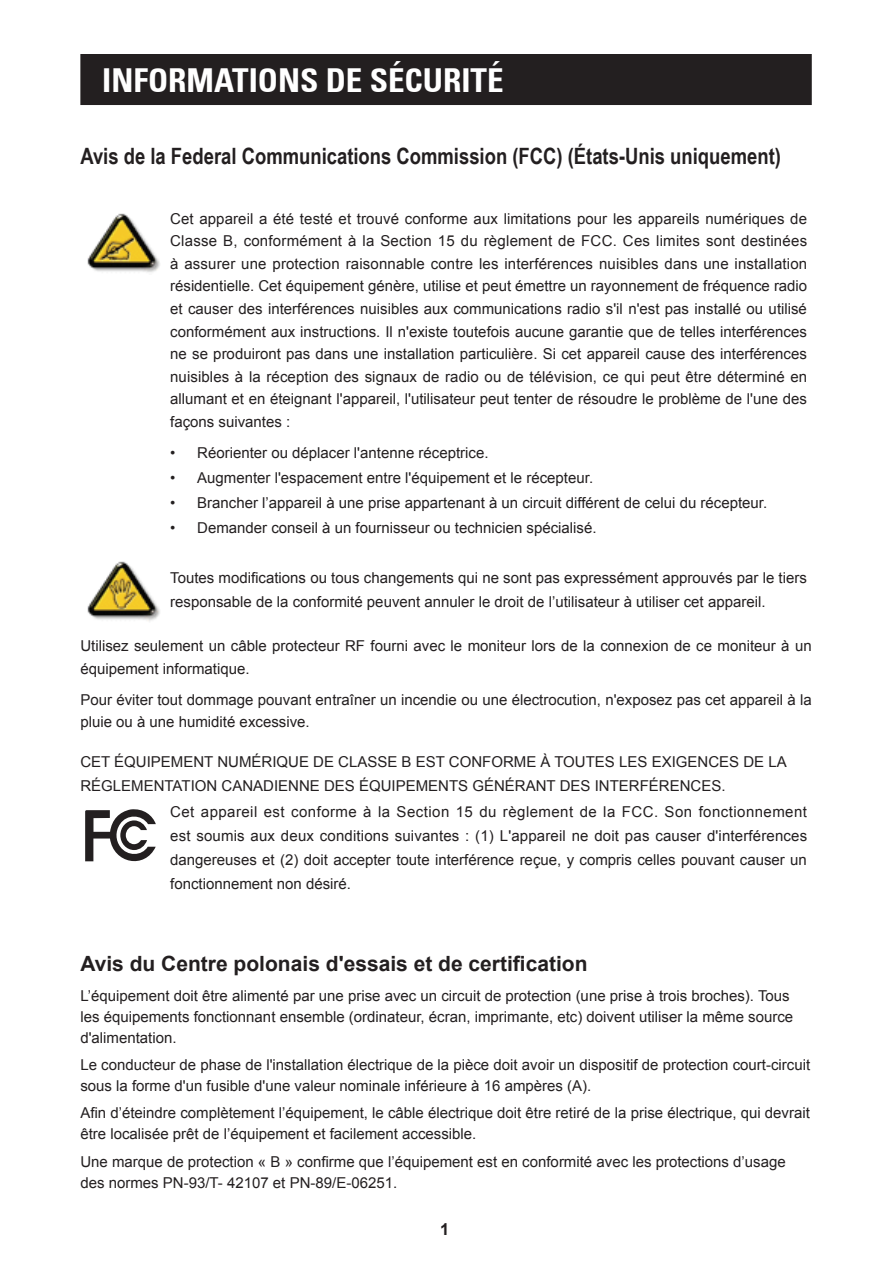
<style>
.page{position:relative;width:893px;height:1263px;background:#fff}
.page>*{position:absolute;margin:0;border:0;box-sizing:border-box;transform-origin:0 0}
.t1{font:700 condensed 33px "Univers 67";color:#fff}
.t2{font:700 22.5px "Arial Narrow";color:#231f20}
.t3{font:700 21px "Arial";color:#231f20}
.t4{font:700 16.5px "Arial";color:#231f20}
.t5{font:15px/22.5px "Arial";color:#231f20}
</style>
<div class="page">
<div style="left:81px;top:55px;width:730px;height:49px;background:#231f20"></div>
<div style="left:80px;top:54px;width:732px;height:51px;border:2px solid #231f20"></div>
<img style="left:87px;top:213px;width:73px;height:59px">
<img style="left:87px;top:561px;width:73px;height:61px">
<svg style="left:85px;top:809px;width:71px;height:53px"></svg>
<h1 class="t1" style="left:102px;top:60px;width:403px">INFORMATIONS DE SÉCURITÉ</h1>
<h2 class="t2" style="left:80px;top:139px;width:702px">Avis de la Federal Communications Commission (FCC) (États-Unis uniquement)</h2>
<p class="t5" style="left:170px;top:208px;width:639px;text-align:justify">Cet appareil a été testé et trouvé conforme aux limitations pour les appareils numériques de Classe B, conformément à la Section 15 du règlement de FCC. Ces limites sont destinées à assurer une protection raisonnable contre les interférences nuisibles dans une installation résidentielle. Cet équipement génère, utilise et peut émettre un rayonnement de fréquence radio et causer des interférences nuisibles aux communications radio s'il n'est pas installé ou utilisé conformément aux instructions. Il n'existe toutefois aucune garantie que de telles interférences ne se produiront pas dans une installation particulière. Si cet appareil cause des interférences nuisibles à la réception des signaux de radio ou de télévision, ce qui peut être déterminé en allumant et en éteignant l'appareil, l'utilisateur peut tenter de résoudre le problème de l'une des façons suivantes :</p>
<p class="t5" style="left:170px;top:441px;width:320px">• Réorienter ou déplacer l'antenne réceptrice.</p>
<p class="t5" style="left:170px;top:466px;width:424px">• Augmenter l'espacement entre l'équipement et le récepteur.</p>
<p class="t5" style="left:170px;top:492px;width:599px">• Brancher l’appareil à une prise appartenant à un circuit différent de celui du récepteur.</p>
<p class="t5" style="left:170px;top:517px;width:428px">• Demander conseil à un fournisseur ou technicien spécialisé.</p>
<p class="t5" style="left:170px;top:565px;width:638px;line-height:24px">Toutes modifications ou tous changements qui ne sont pas expressément approuvés par le tiers responsable de la conformité peuvent annuler le droit de l’utilisateur à utiliser cet appareil.</p>
<p class="t5" style="left:80px;top:635px;width:733px">Utilisez seulement un câble protecteur RF fourni avec le moniteur lors de la connexion de ce moniteur à un équipement informatique.</p>
<p class="t5" style="left:80px;top:688px;width:733px">Pour éviter tout dommage pouvant entraîner un incendie ou une électrocution, n'exposez pas cet appareil à la pluie ou à une humidité excessive.</p>
<p class="t5" style="left:80px;top:749px;width:708px;line-height:24px">CET ÉQUIPEMENT NUMÉRIQUE DE CLASSE B EST CONFORME À TOUTES LES EXIGENCES DE LA<br>RÉGLEMENTATION CANADIENNE DES ÉQUIPEMENTS GÉNÉRANT DES INTERFÉRENCES.</p>
<p class="t5" style="left:170px;top:800px;width:639px;line-height:24px;text-align:justify">Cet appareil est conforme à la Section 15 du règlement de la FCC. Son fonctionnement est soumis aux deux conditions suivantes : (1) L'appareil ne doit pas causer d'interférences dangereuses et (2) doit accepter toute interférence reçue, y compris celles pouvant causer un fonctionnement non désiré.</p>
<h3 class="t3" style="left:80px;top:948px;width:509px">Avis du Centre polonais d'essais et de certification</h3>
<p class="t5" style="left:80px;top:985px;width:714px;line-height:21px">L’équipement doit être alimenté par une prise avec un circuit de protection (une prise à trois broches). Tous les équipements fonctionnant ensemble (ordinateur, écran, imprimante, etc) doivent utiliser la même source d'alimentation.</p>
<p class="t5" style="left:80px;top:1054px;width:731px;line-height:21px">Le conducteur de phase de l'installation électrique de la pièce doit avoir un dispositif de protection court-circuit sous la forme d'un fusible d'une valeur nominale inférieure à 16 ampères (A).</p>
<p class="t5" style="left:80px;top:1103px;width:731px;line-height:21px">Afin d’éteindre complètement l’équipement, le câble électrique doit être retiré de la prise électrique, qui devrait être localisée prêt de l’équipement et facilement accessible.</p>
<p class="t5" style="left:80px;top:1151px;width:707px;line-height:21px">Une marque de protection « B » confirme que l’équipement est en conformité avec les protections d’usage des normes PN-93/T- 42107 et PN-89/E-06251.</p>
<p class="t4" style="left:440px;top:1217px;width:11px">1</p>
</div>
